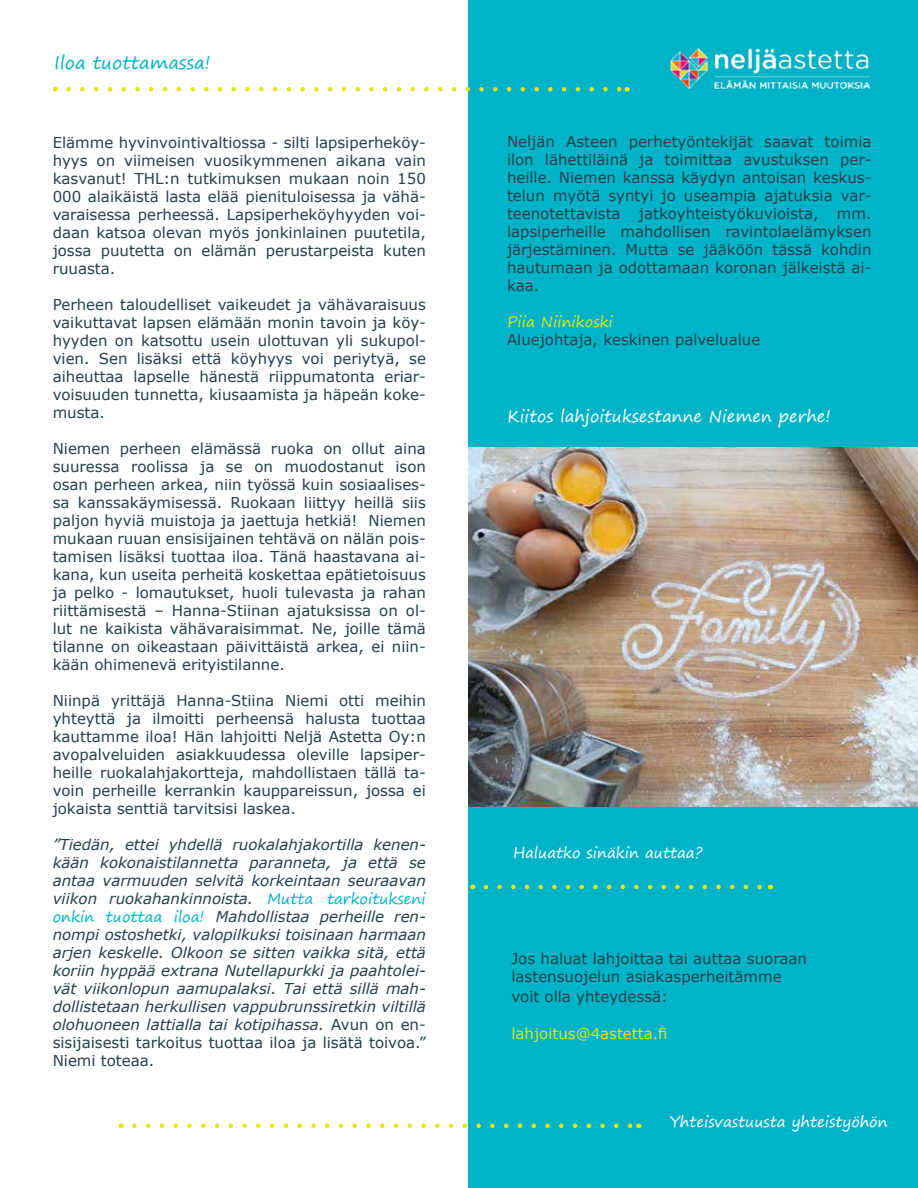
<style>
.page{position:relative;width:918px;height:1188px;background:#fff}
.page>*{position:absolute;margin:0;border:0;box-sizing:border-box;transform-origin:0 0}
.t1{font:18px "Segoe Print";color:#00b3c7}
.t2{font:16.5px "Segoe Print";color:#fff}
.t3{font:15px/18px "Verdana";color:#22414e;text-align:justify}
.t4{font:italic 15px/18px "Verdana";color:#22414e;text-align:justify}
.t5{font:15px "Segoe Print";color:#fff}
.t6{font:15px "Verdana";color:#e5e517}
.t7{font:15px "Segoe Print";color:#e5e517}
.s1{font-family:"Segoe Print";font-style:normal;color:#00b3c7}
.s2{font-style:normal}
</style>
<div class="page">
<div style="left:468px;top:0;width:450px;height:1188px;background:#00b3c7"></div>
<svg style="left:69px;top:87px;width:551px;height:5px"></svg>
<svg style="left:486px;top:885px;width:276px;height:4px"></svg>
<img style="left:670px;top:48px;width:201px;height:41px">
<svg style="left:134px;top:1124px;width:497px;height:4px"></svg>
<img style="left:468px;top:447px;width:450px;height:360px">
<p class="t1" style="left:54px;top:47px;width:158px">Iloa tuottamassa!</p>
<p class="t3" style="left:53px;top:133px;width:375px">Elämme hyvinvointivaltiossa - silti lapsiperheköy&shy;hyys on viimeisen vuosikymmenen aikana vain kasvanut! THL:n tutkimuksen mukaan noin 150<br>000 alaikäistä lasta elää pienituloisessa ja vähä&shy;varaisessa perheessä. Lapsiperheköyhyyden voi&shy;daan katsoa olevan myös jonkinlainen puutetila, jossa puutetta on elämän perustarpeista kuten ruuasta.</p>
<p class="t3" style="left:53px;top:295px;width:375px">Perheen taloudelliset vaikeudet ja vähävaraisuus vaikuttavat lapsen elämään monin tavoin ja köy&shy;hyyden on katsottu usein ulottuvan yli sukupol&shy;vien. Sen lisäksi että köyhyys voi periytyä, se aiheuttaa lapselle hänestä riippumatonta eriar&shy;voisuuden tunnetta, kiusaamista ja häpeän koke&shy;musta.</p>
<p class="t3" style="left:53px;top:439px;width:375px">Niemen perheen elämässä ruoka on ollut aina suuressa roolissa ja se on muodostanut ison osan perheen arkea, niin työssä kuin sosiaalises&shy;sa kanssakäymisessä. Ruokaan liittyy heillä siis paljon hyviä muistoja ja jaettuja hetkiä! Niemen mukaan ruuan ensisijainen tehtävä on nälän pois&shy;tamisen lisäksi tuottaa iloa. Tänä haastavana ai&shy;kana, kun useita perheitä koskettaa epätietoisuus ja pelko - lomautukset, huoli tulevasta ja rahan riittämisestä – Hanna-Stiinan ajatuksissa on ol&shy;lut ne kaikista vähävaraisimmat. Ne, joille tämä tilanne on oikeastaan päivittäistä arkea, ei niin&shy;kään ohimenevä erityistilanne.</p>
<p class="t3" style="left:53px;top:691px;width:375px">Niinpä yrittäjä Hanna-Stiina Niemi otti meihin yhteyttä ja ilmoitti perheensä halusta tuottaa kauttamme iloa! Hän lahjoitti Neljä Astetta Oy:n avopalveluiden asiakkuudessa oleville lapsiper&shy;heille ruokalahjakortteja, mahdollistaen tällä ta&shy;voin perheille kerrankin kauppareissun, jossa ei jokaista senttiä tarvitsisi laskea.</p>
<p class="t4" style="left:53px;top:835px;width:375px">”Tiedän, ettei yhdellä ruokalahjakortilla kenen&shy;kään kokonaistilannetta paranneta, ja että se antaa varmuuden selvitä korkeintaan seuraavan viikon ruokahankinnoista. <span class="s1">Mutta tarkoitukseni onkin tuottaa iloa!</span> Mahdollistaa perheille ren&shy;nompi ostoshetki, valopilkuksi toisinaan harmaan arjen keskelle. Olkoon se sitten vaikka sitä, että koriin hyppää extrana Nutellapurkki ja paahtolei&shy;vät viikonlopun aamupalaksi. Tai että sillä mah&shy;dollistetaan herkullisen vappubrunssiretkin viltillä olohuoneen lattialla tai kotipihassa. <span class="s2">Avun on en&shy;sisijaisesti tarkoitus tuottaa iloa ja lisätä toivoa.” Niemi toteaa.</span></p>
<p class="t3" style="left:507px;top:133px;width:366px">Neljän Asteen perhetyöntekijät saavat toimia ilon lähettiläinä ja toimittaa avustuksen per&shy;heille. Niemen kanssa käydyn antoisan keskus&shy;telun myötä syntyi jo useampia ajatuksia var&shy;teenotettavista jatkoyhteistyökuvioista, mm. lapsiperheille mahdollisen ravintolaelämyksen järjestäminen. Mutta se jääköön tässä kohdin hautumaan ja odottamaan koronan jälkeistä ai&shy;kaa.</p>
<p class="t7" style="left:507px;top:309px;width:107px">Piia Niinikoski</p>
<p class="t3" style="left:507px;top:331px;width:255px">Aluejohtaja, keskinen palvelualue</p>
<p class="t2" style="left:508px;top:402px;width:325px">Kiitos lahjoituksestanne Niemen perhe!</p>
<p class="t5" style="left:513px;top:839px;width:191px">Haluatko sinäkin auttaa?</p>
<p class="t3" style="left:512px;top:949px;width:297px">Jos haluat lahjoittaa tai auttaa suoraan lastensuojelun asiakasperheitämme</p>
<p class="t3" style="left:512px;top:987px;width:158px">voit olla yhteydessä:</p>
<p class="t6" style="left:512px;top:1024px;width:158px">lahjoitus@4astetta.fi</p>
<p class="t5" style="left:670px;top:1108px;width:219px">Yhteisvastuusta yhteistyöhön</p>
</div>
